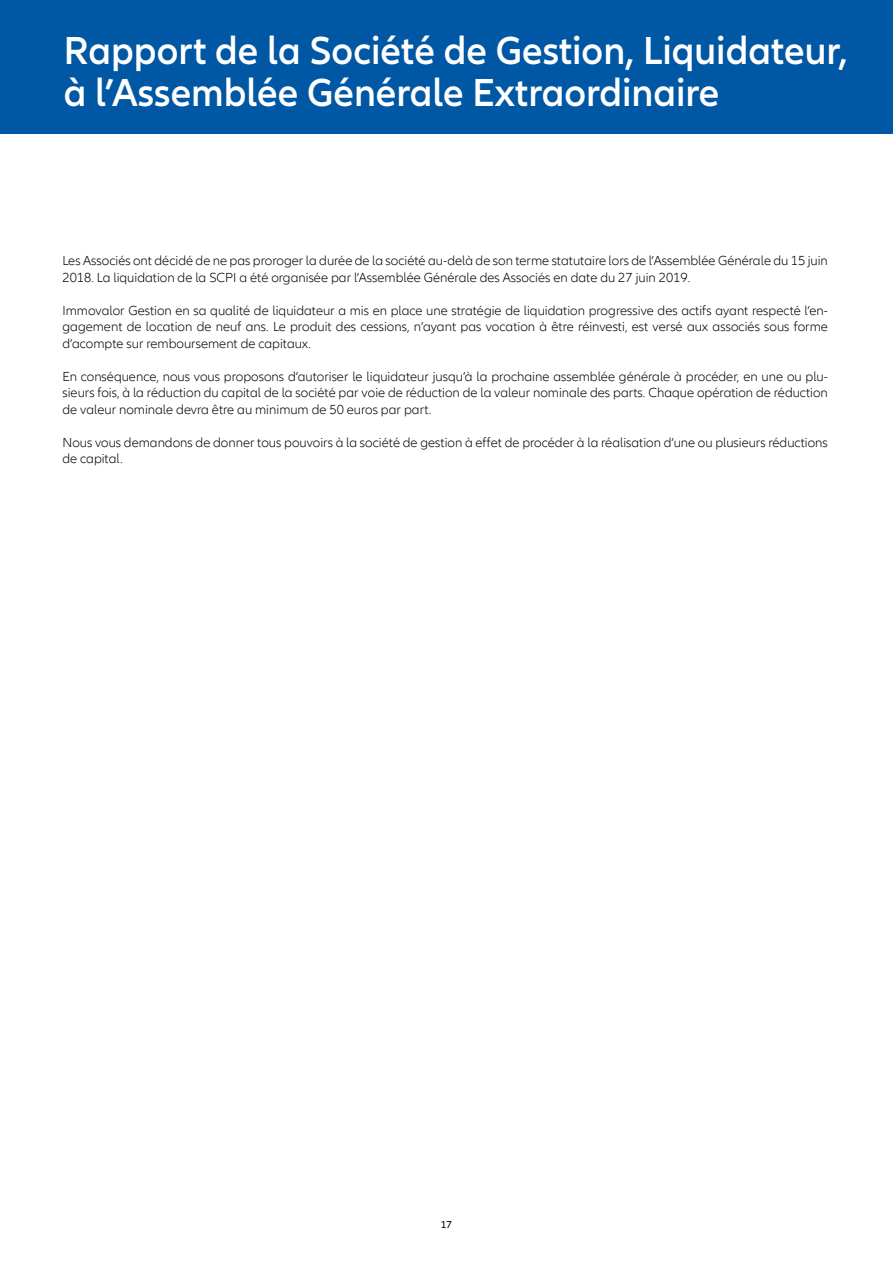
<style>
.page{position:relative;width:893px;height:1263px;background:#fff}
.page>*{position:absolute;margin:0;border:0;box-sizing:border-box;transform-origin:0 0}
.t1{font:600 40.5px/42px "Allianz Neo";color:#fff}
.t2{font:300 13.5px/16.5px "Allianz Neo";color:#000}
.t3{font:10.5px "Allianz Neo";color:#000}
</style>
<div class="page">
<div style="left:0;top:0;width:893px;height:133px;background:#0058a4"></div>
<h1 class="t1" style="left:64px;top:30px;width:785px">Rapport de la Société de Gestion, Liquidateur, à l’Assemblée Générale Extraordinaire</h1>
<p class="t2" style="left:62px;top:253px;width:767px">Les Associés ont décidé de ne pas proroger la durée de la société au-delà de son terme statutaire lors de l’Assemblée Générale du 15 juin<br>2018. La liquidation de la SCPI a été organisée par l’Assemblée Générale des Associés en date du 27 juin 2019.</p>
<p class="t2" style="left:62px;top:303px;width:767px;text-align:justify">I mmovalor Gestion en sa qualité de liquidateur a mis en place une stratégie de liquidation progressive des actifs ayant respecté l’en&shy;gagement de location de neuf ans. Le produit des cessions, n’ayant pas vocation à être réinvesti, est versé aux associés sous forme d’acompte sur remboursement de capitaux.</p>
<p class="t2" style="left:62px;top:369px;width:767px;text-align:justify">En conséquence, nous vous proposons d’autoriser le liquidateur jusqu’à la prochaine assemblée générale à procéder, en une ou plu&shy;sieurs fois, à la réduction du capital de la société par voie de réduction de la valeur nominale des parts. Chaque opération de réduction de valeur nominale devra être au minimum de 50 euros par part.</p>
<p class="t2" style="left:62px;top:435px;width:767px">Nous vous demandons de donner tous pouvoirs à la société de gestion à effet de procéder à la réalisation d’une ou plusieurs réductions de capital.</p>
<p class="t3" style="left:441px;top:1219px;width:13px">17</p>
</div>
